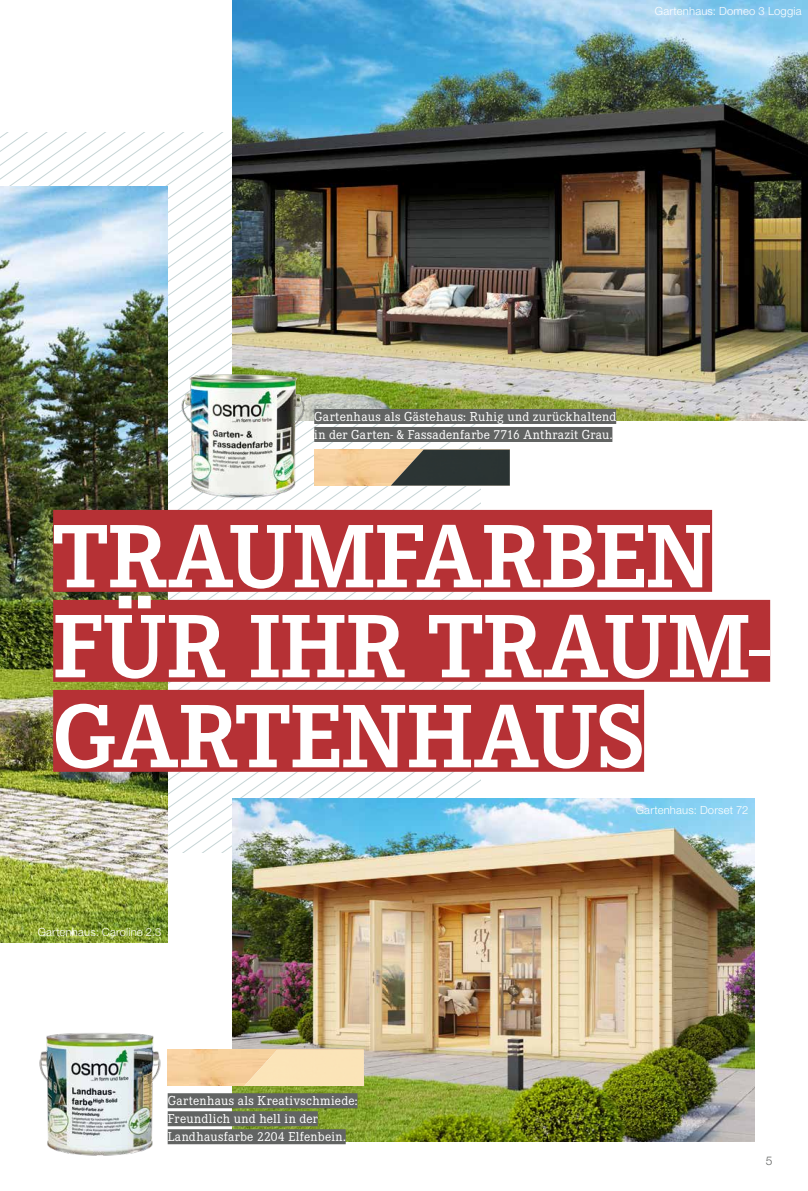
<style>
.page{position:relative;width:808px;height:1191px;background:#fff}
.page>*{position:absolute;margin:0;border:0;box-sizing:border-box;transform-origin:0 0}
.t1{font:700 93.45px/90px "Corporate E";letter-spacing:-.005em;color:#fff}
.t2{font:13.5px/18px "Corporate E";letter-spacing:.025em;color:#fff}
.t3{font:300 12px "Helvetica Neue";color:#626463}
.t4{font:300 11.25px "Helvetica Neue";letter-spacing:.015em;color:#fff}
</style>
<div class="page">
<svg style="left:168px;top:388px;width:313px;height:465px"></svg>
<img style="left:233px;top:0;width:575px;height:421px">
<img style="left:233px;top:799px;width:522px;height:342px">
<img style="left:314px;top:449px;width:77px;height:36px">
<img style="left:391px;top:449px;width:119px;height:36px">
<img style="left:187px;top:1049px;width:57px;height:36px">
<img style="left:244px;top:1049px;width:119px;height:36px">
<img style="left:39px;top:1033px;width:148px;height:123px">
<img style="left:173px;top:355px;width:141px;height:152px">
<img style="left:0;top:187px;width:168px;height:756px">
<div style="left:53px;top:510px;width:659px;height:82px;background:#b63135"></div>
<div style="left:53px;top:600px;width:717px;height:82px;background:#b63135"></div>
<div style="left:53px;top:690px;width:591px;height:82px;background:#b63135"></div>
<div style="left:314px;top:409px;width:302px;height:15px;background:#626463"></div>
<div style="left:314px;top:427px;width:298px;height:15px;background:#626463"></div>
<div style="left:168px;top:1093px;width:189px;height:15px;background:#626463"></div>
<div style="left:168px;top:1111px;width:150px;height:15px;background:#626463"></div>
<div style="left:168px;top:1129px;width:178px;height:15px;background:#626463"></div>
<p class="t4" style="left:655px;top:4px;width:148px">Gartenhaus: Domeo 3 Loggia</p>
<p class="t2" style="left:314px;top:407px;width:304px">Gartenhaus als Gästehaus: Ruhig und zurückhaltend in der Garten- &amp; Fassadenfarbe 7716 Anthrazit Grau.</p>
<h1 class="t1" style="left:53px;top:512px;width:718px">TRAUMFARBEN<br>FÜR IHR TRAUM-<br>GARTENHAUS</h1>
<p class="t4" style="left:38px;top:925px;width:125px">Gartenhaus: Caroline 2.3</p>
<p class="t2" style="left:168px;top:1091px;width:191px">Gartenhaus als Kreativschmiede:<br>Freundlich und hell in der<br>Landhausfarbe 2204 Elfenbein.</p>
<p class="t4" style="left:636px;top:803px;width:114px">Gartenhaus: Dorset 72</p>
<p class="t3" style="left:766px;top:1153px;width:8px">5</p>
</div>
